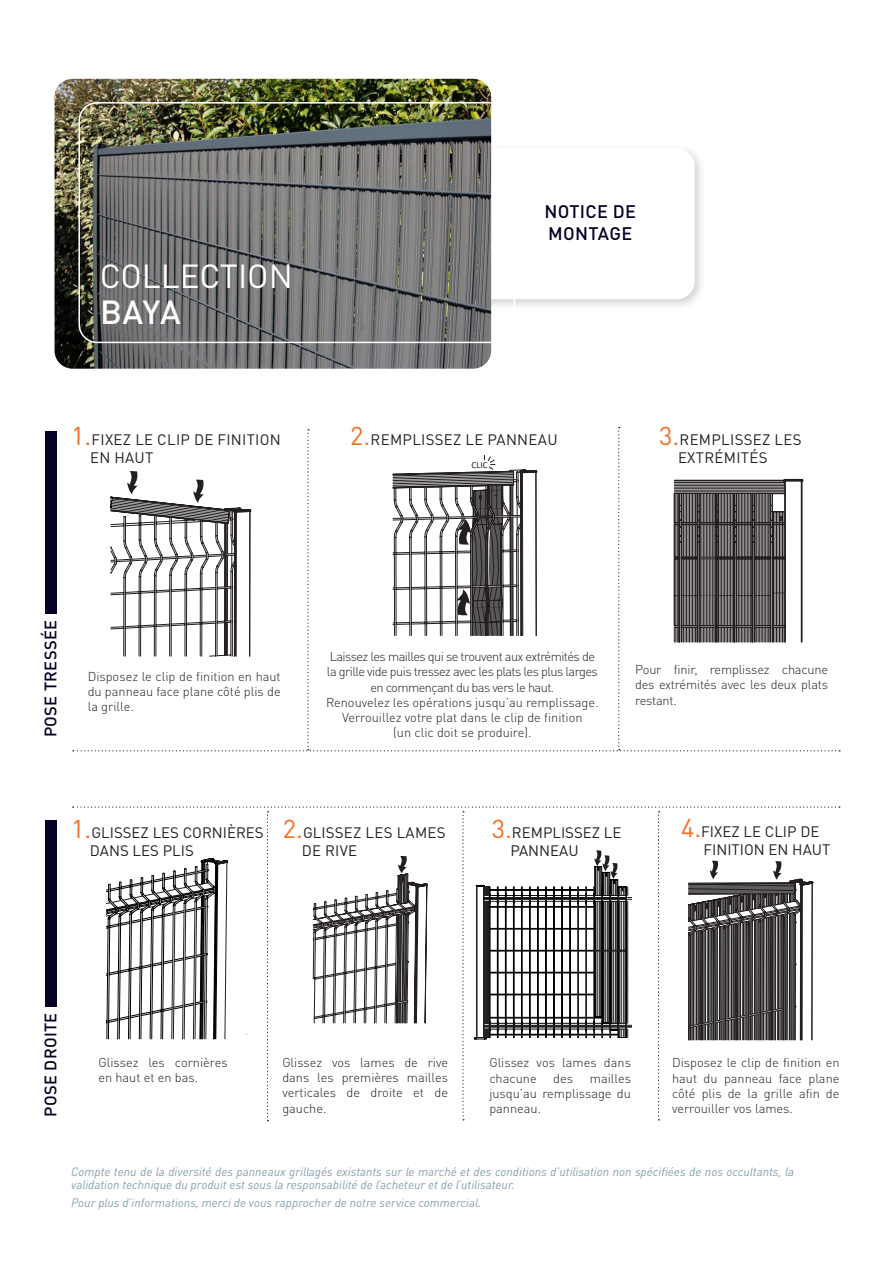
<style>
.page{position:relative;width:893px;height:1263px;background:#fff}
.page>*{position:absolute;margin:0;border:0;box-sizing:border-box;transform-origin:0 0}
.t1{font:33px "DIN Pro";color:#fff}
.t2{font:500 33px "DIN Pro";color:#fff}
.t3{font:500 18px/21.6px "DIN Pro";letter-spacing:.02em;color:#040226}
.t4{font:500 16.5px "DIN Pro";letter-spacing:.02em;color:#040226}
.t5{font:15px "DIN Pro";letter-spacing:.015em;color:#231f20}
.t6{font:300 12.75px/15.3px "DIN Pro";color:#231f20;text-align:justify}
.t7{font:300 12.75px/15.3px "DIN Pro";letter-spacing:-.045em;color:#231f20;text-align:center}
.t8{font:italic 12px/12px "DIN Pro";color:#839fad}
.t9{font:9.15px "Calibri";color:#231f20}
.s1{font-size:25.5px;color:#f36f22}
</style>
<div class="page">
<div style="left:420px;top:143px;width:286px;height:167px;background:#231f20;opacity:.2"></div>
<div style="left:426px;top:148px;width:269px;height:151px;background:#fff;border-radius:18px"></div>
<svg style="left:73px;top:427px;width:767px;height:324px"></svg>
<div style="left:45px;top:431px;width:11px;height:183px;background:#040226"></div>
<div style="left:45px;top:820px;width:11px;height:187px;background:#040226"></div>
<svg style="left:73px;top:806px;width:767px;height:315px"></svg>
<img style="left:55px;top:79px;width:436px;height:290px">
<div style="left:78px;top:102px;width:437px;height:241px;border:2px solid #fff;border-radius:18px"></div>
<p class="t1" style="left:100px;top:250px;width:195px">COLLECTION</p>
<p class="t2" style="left:100px;top:285px;width:82px">BAYA</p>
<p class="t5" style="left:71px;top:428px;width:211px"><span class="s1">1.</span>FIXEZ LE CLIP DE FINITION</p>
<p class="t5" style="left:90px;top:446px;width:65px">EN HAUT</p>
<p class="t3" style="left:544px;top:199px;width:93px">NOTICE DE<br>MONTAGE</p>
<p class="t5" style="left:350px;top:427px;width:209px"><span class="s1">2.</span>REMPLISSEZ LE PANNEAU</p>
<p class="t5" style="left:659px;top:427px;width:144px"><span class="s1">3.</span>REMPLISSEZ LES</p>
<p class="t5" style="left:678px;top:445px;width:91px">EXTRÉMITÉS</p>
<p class="t9" style="left:472px;top:458px;width:18px">CLIC</p>
<p class="t4" style="left:37px;top:737px;width:119px;rotate:-90deg">POSE TRESSÉE</p>
<p class="t6" style="left:88px;top:667px;width:195px">Disposez le clip de finition en haut du panneau face plane côté plis de la grille.</p>
<p class="t7" style="left:327px;top:647px;width:272px">Laissez les mailles qui se trouvent aux extrémités de la grille vide puis tressez avec les plats les plus larges en commençant du bas vers le haut.</p>
<p class="t6" style="left:326px;top:693px;width:274px">Renouvelez les opérations jusqu’au remplissage.</p>
<p class="t6" style="left:342px;top:709px;width:242px">Verrouillez votre plat dans le clip de finition</p>
<p class="t6" style="left:393px;top:724px;width:140px">(un clic doit se produire).</p>
<p class="t6" style="left:635px;top:661px;width:195px">Pour finir, remplissez chacune des extrémités avec les deux plats restant.</p>
<p class="t5" style="left:71px;top:821px;width:194px"><span class="s1">1.</span>GLISSEZ LES CORNIÈRES</p>
<p class="t5" style="left:90px;top:839px;width:105px">DANS LES PLIS</p>
<p class="t5" style="left:283px;top:821px;width:164px"><span class="s1">2.</span>GLISSEZ LES LAMES</p>
<p class="t5" style="left:302px;top:839px;width:57px">DE RIVE</p>
<p class="t5" style="left:492px;top:821px;width:131px"><span class="s1">3.</span>REMPLISSEZ LE</p>
<p class="t5" style="left:510px;top:839px;width:70px">PANNEAU</p>
<p class="t5" style="left:681px;top:820px;width:140px"><span class="s1">4.</span>FIXEZ LE CLIP DE</p>
<p class="t5" style="left:703px;top:838px;width:128px">FINITION EN HAUT</p>
<p class="t4" style="left:37px;top:1116px;width:105px;rotate:-90deg">POSE DROITE</p>
<p class="t6" style="left:98px;top:1053px;width:131px">Glissez les cornières en haut et en bas.</p>
<p class="t6" style="left:282px;top:1053px;width:167px">Glissez vos lames de rive dans les premières mailles verticales de droite et de gauche.</p>
<p class="t6" style="left:489px;top:1054px;width:143px">Glissez vos lames dans chacune</p>
<p class="t6" style="left:489px;top:1069px;width:143px;text-indent:100px">mailles jusqu’au remplissage du panneau.</p>
<p class="t6" style="left:553px;top:1069px;width:21px">des</p>
<p class="t6" style="left:672px;top:1054px;width:169px">Disposez le clip de finition en haut du panneau face plane côté plis de la grille afin de verrouiller vos lames.</p>
<p class="t8" style="left:71px;top:1165px;width:724px">Compte tenu de la diversité des panneaux grillagés existants sur le marché et des conditions d’utilisation non spécifiées de nos occultants, la validation technique du produit est sous la responsabilité de l’acheteur et de l’utilisateur.</p>
<p class="t8" style="left:71px;top:1195px;width:411px">Pour plus d’informations, merci de vous rapprocher de notre service commercial.</p>
</div>
